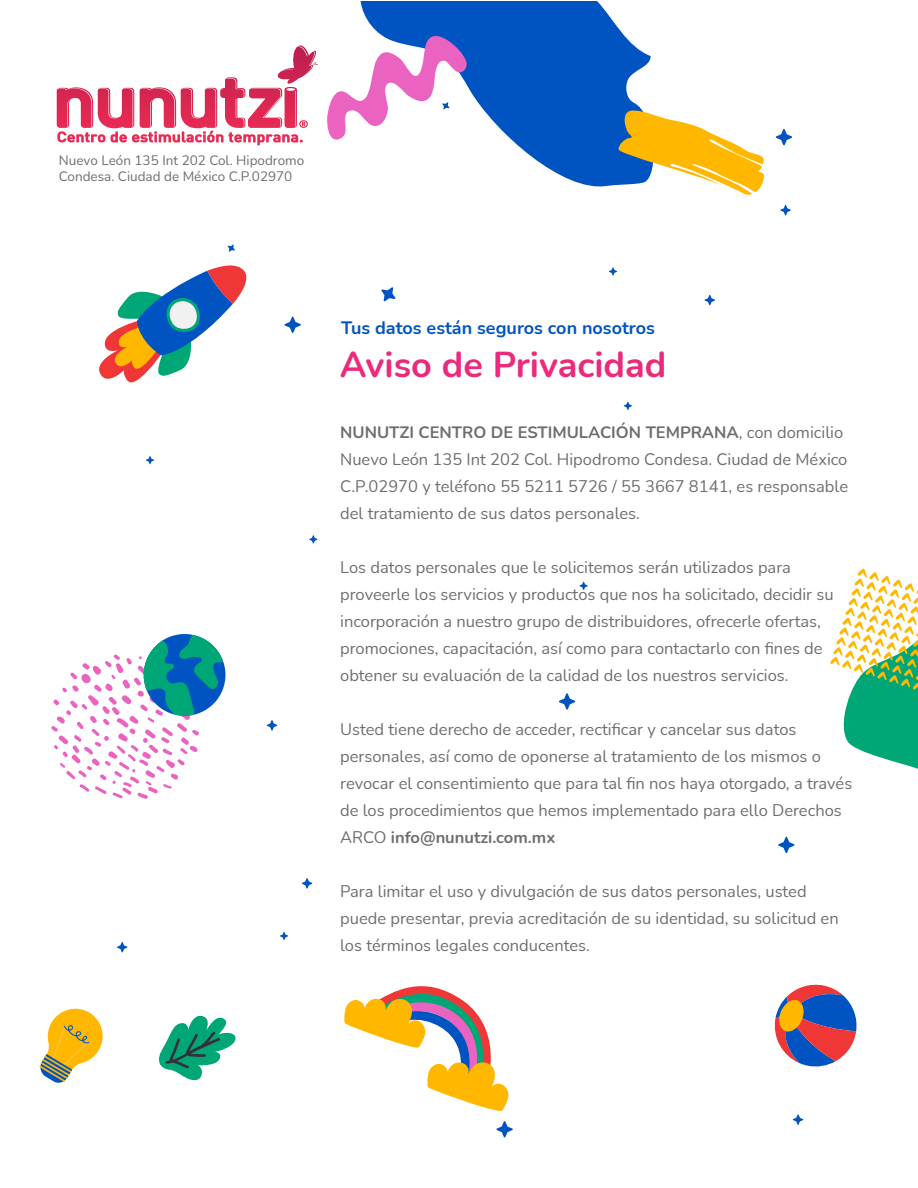
<style>
.page{position:relative;width:918px;height:1188px;background:#fff}
.page>*{position:absolute;margin:0;border:0;box-sizing:border-box;transform-origin:0 0}
.t1{font:700 36px "Nunito";color:#ec297b}
.t2{font:700 18px "Nunito";color:#0054c2}
.t3{font:16.5px/27px "Nunito";color:#6d6e70}
.t4{font:13.5px/16.2px "Nunito";color:#6d6e70}
.s1{font-weight:700}
</style>
<div class="page">
<svg style="left:284px;top:316px;width:17px;height:17px"></svg>
<svg style="left:302px;top:878px;width:10px;height:11px"></svg>
<svg style="left:776px;top:129px;width:16px;height:16px"></svg>
<svg style="left:381px;top:287px;width:15px;height:15px"></svg>
<svg style="left:778px;top:837px;width:17px;height:16px"></svg>
<svg style="left:496px;top:1121px;width:17px;height:17px"></svg>
<svg style="left:559px;top:693px;width:16px;height:17px"></svg>
<svg style="left:267px;top:720px;width:10px;height:11px"></svg>
<svg style="left:780px;top:205px;width:11px;height:11px"></svg>
<svg style="left:704px;top:295px;width:11px;height:10px"></svg>
<svg style="left:117px;top:942px;width:11px;height:11px"></svg>
<svg style="left:793px;top:1114px;width:10px;height:11px"></svg>
<svg style="left:280px;top:932px;width:8px;height:8px"></svg>
<svg style="left:309px;top:535px;width:9px;height:9px"></svg>
<svg style="left:146px;top:456px;width:8px;height:8px"></svg>
<svg style="left:228px;top:244px;width:7px;height:8px"></svg>
<svg style="left:624px;top:402px;width:8px;height:8px"></svg>
<svg style="left:579px;top:582px;width:9px;height:8px"></svg>
<svg style="left:609px;top:267px;width:8px;height:9px"></svg>
<svg style="left:57px;top:46px;width:261px;height:99px"></svg>
<svg style="left:159px;top:1015px;width:77px;height:66px"></svg>
<svg style="left:51px;top:634px;width:175px;height:165px"></svg>
<svg style="left:99px;top:265px;width:148px;height:118px"></svg>
<svg style="left:774px;top:984px;width:83px;height:83px"></svg>
<svg style="left:39px;top:1008px;width:64px;height:75px"></svg>
<svg style="left:344px;top:986px;width:165px;height:125px"></svg>
<svg style="left:360px;top:1px;width:291px;height:186px;fill:#0054c2"></svg>
<svg style="left:618px;top:110px;width:146px;height:85px"></svg>
<svg style="left:327px;top:22px;width:140px;height:118px"></svg>
<svg style="left:830px;top:568px;width:87px;height:201px"></svg>
<p class="t4" style="left:59px;top:151px;width:247px">Nuevo León 135 Int 202 Col. Hipodromo<br>Condesa. Ciudad de México C.P.02970</p>
<p class="t2" style="left:341px;top:315px;width:315px">Tus datos están seguros con nosotros</p>
<h1 class="t1" style="left:340px;top:339px;width:328px">Aviso de Privacidad</h1>
<p class="t3" style="left:340px;top:418px;width:509px"><span class="s1">NUNUTZI CENTRO DE ESTIMULACIÓN TEMPRANA</span>, con domicilio Nuevo León 135 Int 202 Col. Hipodromo Condesa. Ciudad de México C.P.02970 y teléfono 55 5211 5726 / 55 3667 8141, es responsable del tratamiento de sus datos personales.</p>
<p class="t3" style="left:340px;top:553px;width:495px">Los datos personales que le solicitemos serán utilizados para proveerle los servicios y productos que nos ha solicitado, decidir su incorporación a nuestro grupo de distribuidores, ofrecerle ofertas, promociones, capacitación, así como para contactarlo con fines de obtener su evaluación de la calidad de los nuestros servicios.</p>
<p class="t3" style="left:340px;top:715px;width:514px">Usted tiene derecho de acceder, rectificar y cancelar sus datos personales, así como de oponerse al tratamiento de los mismos o revocar el consentimiento que para tal fin nos haya otorgado, a través de los procedimientos que hemos implementado para ello Derechos ARCO <span class="s1">info@nunutzi.com.mx</span></p>
<p class="t3" style="left:340px;top:877px;width:500px">Para limitar el uso y divulgación de sus datos personales, usted puede presentar, previa acreditación de su identidad, su solicitud en los términos legales conducentes.</p>
</div>
